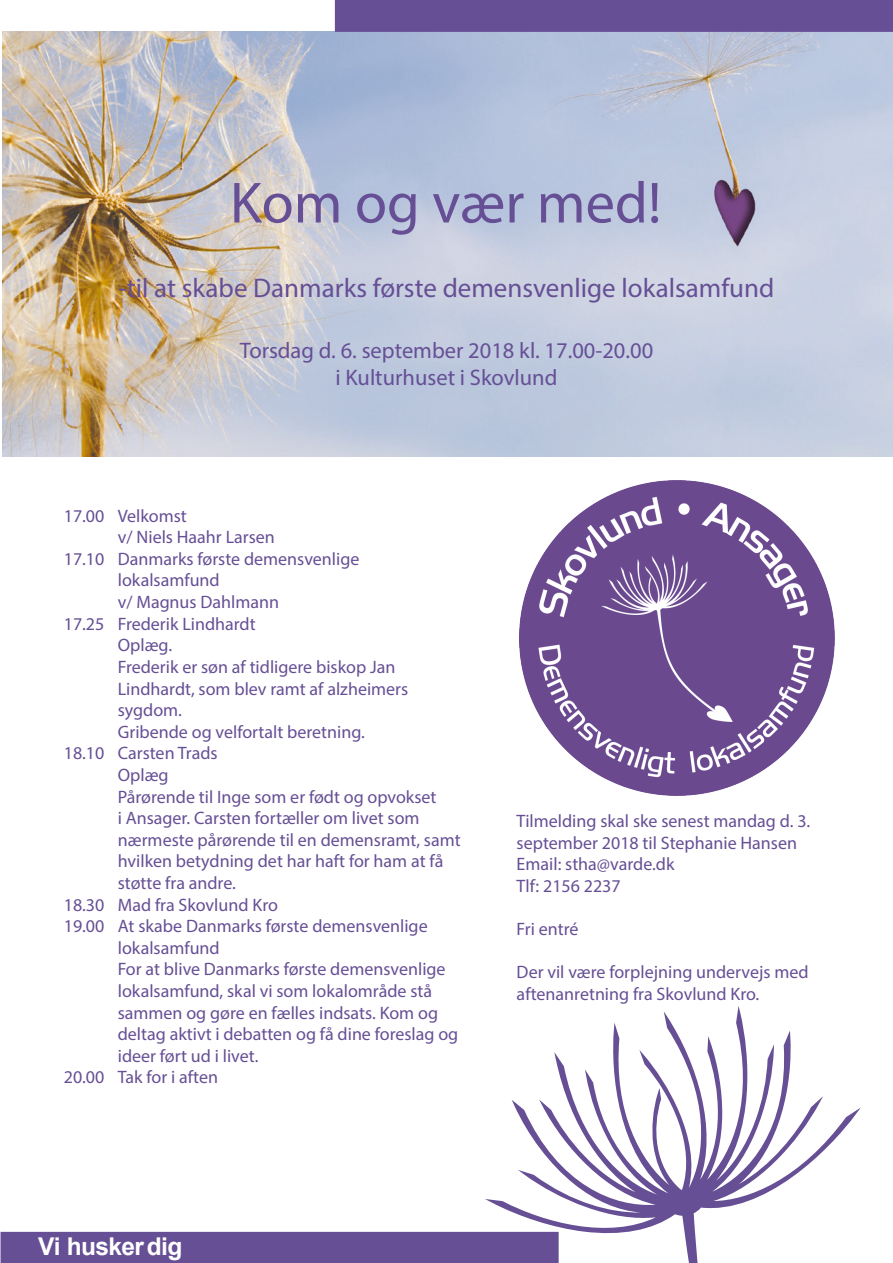
<style>
.page{position:relative;width:893px;height:1263px;background:#fff}
.page>*{position:absolute;margin:0;border:0;box-sizing:border-box;transform-origin:0 0}
.t1{font:58.5px "Myriad Pro";color:#664f95}
.t2{font:27px "Myriad Pro";color:#664f95}
.t3{font:700 24.45px "Arial";letter-spacing:-.025em;color:#fff}
.t4{font:22.5px "Myriad Pro";color:#664f95}
.t5{font:18px/21.6px "Myriad Pro";color:#664f95}
</style>
<div class="page">
<img style="left:2px;top:32px;width:891px;height:424px">
<svg style="left:485px;top:1007px;width:376px;height:256px"></svg>
<img style="left:519px;top:480px;width:316px;height:315px">
<div style="left:336px;top:1px;width:556px;height:30px;background:#664f95"></div>
<div style="left:335px;top:0;width:558px;height:32px;border:2px solid #664f95"></div>
<div style="left:1px;top:1232px;width:557px;height:31px;background:#664f95"></div>
<p class="t1" style="left:230px;top:167px;width:433px">Kom og vær med!</p>
<p class="t2" style="left:119px;top:271px;width:657px">-til at skabe Danmarks første demensvenlige lokalsamfund</p>
<p class="t4" style="left:240px;top:336px;width:415px">Torsdag d. 6. september 2018 kl. 17.00-20.00</p>
<p class="t4" style="left:335px;top:363px;width:223px">i Kulturhuset i Skovlund</p>
<p class="t5" style="left:118px;top:504px;width:159px;text-indent:-54px">17.00 Velkomst<br>v/ Niels Haahr Larsen</p>
<p class="t5" style="left:118px;top:548px;width:243px;text-indent:-54px">17.10 Danmarks første demensvenlige lokalsamfund<br>v/ Magnus Dahlmann</p>
<p class="t5" style="left:118px;top:612px;width:279px;text-indent:-54px">17.25 Frederik Lindhardt<br>Oplæg.<br>Frederik er søn af tidligere biskop Jan</p>
<p class="t5" style="left:118px;top:677px;width:292px">Lindhardt, som blev ramt af alzheimers sygdom.<br>Gribende og velfortalt beretning.</p>
<p class="t5" style="left:118px;top:742px;width:344px;text-indent:-54px">18.10 Carsten Trads<br>Oplæg<br>Pårørende til Inge som er født og opvokset<br>i Ansager. Carsten fortæller om livet som nærmeste pårørende til en demensramt, samt hvilken betydning det har haft for ham at få støtte fra andre.</p>
<p class="t5" style="left:64px;top:893px;width:216px">18.30 Mad fra Skovlund Kro</p>
<p class="t5" style="left:64px;top:915px;width:365px">19.00 At skabe Danmarks første demensvenlige</p>
<p class="t5" style="left:118px;top:936px;width:342px">lokalsamfund<br>For at blive Danmarks første demensvenlige lokalsamfund, skal vi som lokalområde stå sammen og gøre en fælles indsats. Kom og deltag aktivt i debatten og få dine foreslag og ideer ført ud i livet.</p>
<p class="t5" style="left:64px;top:1066px;width:156px">20.00 Tak for i aften</p>
<p class="t5" style="left:517px;top:810px;width:295px">Tilmelding skal ske senest mandag d. 3. september 2018 til Stephanie Hansen</p>
<p class="t5" style="left:517px;top:853px;width:159px">Email: stha@varde.dk</p>
<p class="t5" style="left:517px;top:875px;width:106px">Tlf: 2156 2237</p>
<p class="t5" style="left:517px;top:918px;width:63px">Fri entré</p>
<p class="t5" style="left:517px;top:961px;width:293px">Der vil være forplejning undervejs med aftenanretning fra Skovlund Kro.</p>
<p class="t3" style="left:38px;top:1229px;width:146px">Vi huskerdig</p>
</div>
